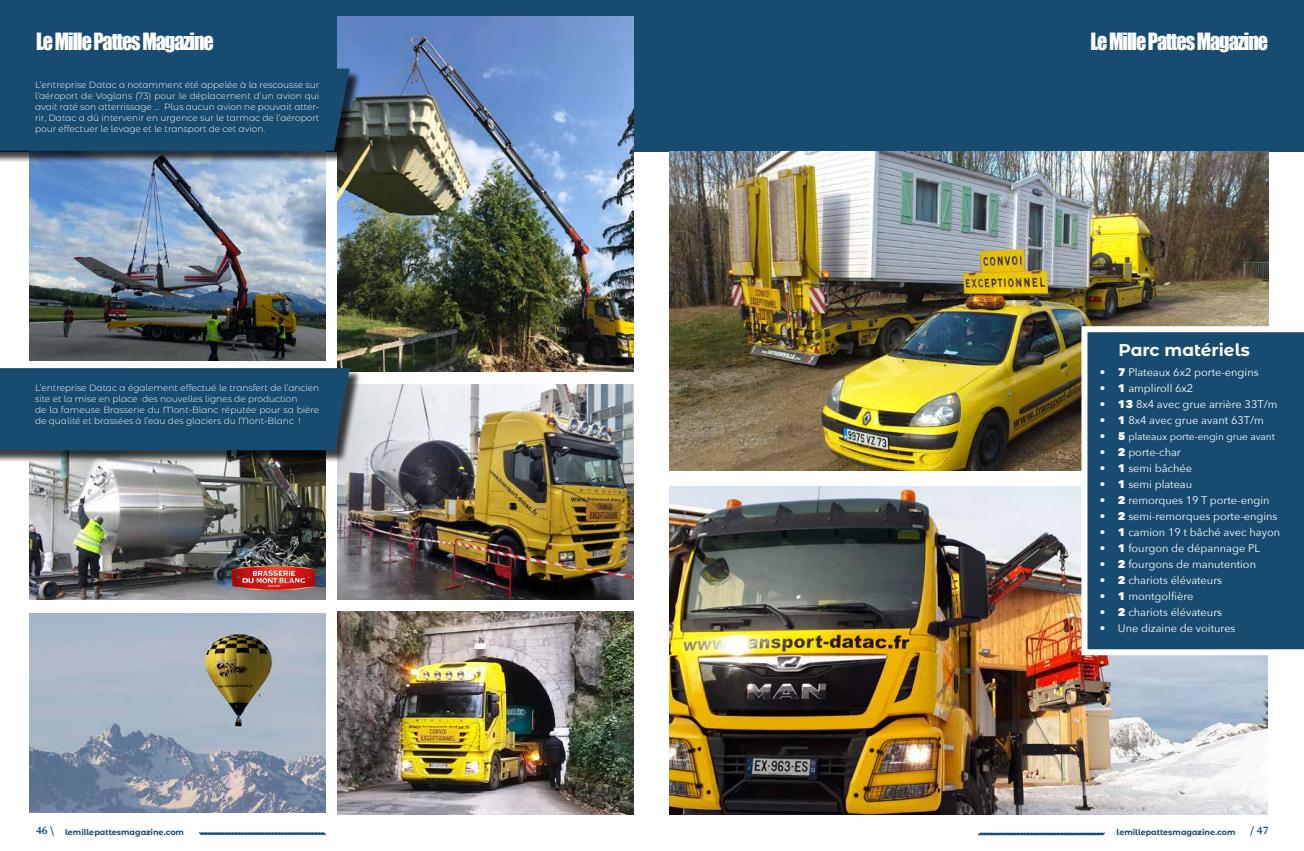
<style>
.page{position:relative;width:1304px;height:851px;background:#fff}
.page>*{position:absolute;margin:0;border:0;box-sizing:border-box;transform-origin:0 0}
.t1{font:21.9px "Impact";letter-spacing:-.05em;color:#fff;scale:.92 1}
.t2{font:700 17px "Montserrat Alternates";color:#fff}
.t3{font:600 11.3px "Source Serif Pro";color:#174b70}
.t4{font:11px "Avenir Next";color:#fff}
.t5{font:10px "Avenir Next";color:#fff}
.t6{font:300 9px/11px "Montserrat Alternates";color:#fff;text-align:justify}
.t7{font:700 8px "Montserrat Alternates";color:#174b70}
.s1{font-weight:800}
.s2{font-weight:800;font-size:11px}
</style>
<div class="page">
<svg style="left:199px;top:832px;width:127px;height:3px"></svg>
<svg style="left:978px;top:832px;width:127px;height:3px"></svg>
<div style="left:0;top:0;width:1304px;height:151px;background:#174b70"></div>
<img style="left:337px;top:611px;width:297px;height:203px">
<img style="left:337px;top:16px;width:297px;height:355px">
<img style="left:29px;top:462px;width:296px;height:138px">
<img style="left:29px;top:163px;width:296px;height:197px">
<img style="left:337px;top:384px;width:297px;height:216px">
<img style="left:29px;top:613px;width:296px;height:199px">
<div style="left:0;top:70px;width:362px;height:93px;background:#000;opacity:.75"></div>
<svg style="left:0;top:68px;width:350px;height:83px"></svg>
<div style="left:0;top:369px;width:362px;height:93px;background:#000;opacity:.75"></div>
<div style="left:0;top:368px;width:350px;height:82px;background:#174b70"></div>
<img style="left:232px;top:537px;width:82px;height:52px">
<img style="left:669px;top:151px;width:599px;height:320px">
<img style="left:669px;top:486px;width:599px;height:328px">
<div style="left:1081px;top:326px;width:223px;height:329px;background:#174b70"></div>
<h1 class="t1" style="left:36px;top:28px;width:195px">Le Mille Pattes Magazine</h1>
<p class="t6" style="left:35px;top:79px;width:286px">L’entreprise Datac a notamment été appelée à la rescousse sur l’aéroport de Voglans (73) pour le déplacement d’un avion qui avait raté son atterrissage … Plus aucun avion ne pouvait atter&shy;rir, Datac a dû intervenir en urgence sur le tarmac de l’aéroport pour effectuer le levage et le transport de cet avion.</p>
<p class="t6" style="left:35px;top:382px;width:286px;text-align:left">L’entreprise Datac a également effectué le transfert de l’ancien site et la mise en place des nouvelles lignes de production<br>de la fameuse Brasserie du Mont-Blanc réputée pour sa bière de qualité et brassées à l’eau des glaciers du Mont-Blanc !</p>
<h1 class="t1" style="left:1091px;top:28px;width:195px">Le Mille Pattes Magazine</h1>
<h2 class="t2" style="left:1118px;top:337px;width:133px">Parc matériels</h2>
<p class="t4" style="left:1100px;top:365px;width:160px"><span class="s1">• 7</span> Plateaux 6x2 porte-engins</p>
<p class="t4" style="left:1100px;top:381px;width:95px"><span class="s1">• 1</span> ampliroll 6x2</p>
<p class="t4" style="left:1100px;top:397px;width:179px"><span class="s1">• 13</span> 8x4 avec grue arrière 33T/m</p>
<p class="t4" style="left:1100px;top:413px;width:165px"><span class="s1">• 1</span> 8x4 avec grue avant 63T/m</p>
<p class="t5" style="left:1100px;top:430px;width:177px"><span class="s2">• 5</span> plateaux porte-engin grue avant</p>
<p class="t4" style="left:1100px;top:445px;width:83px"><span class="s1">• 2</span> porte-char</p>
<p class="t4" style="left:1100px;top:461px;width:94px"><span class="s1">• 1</span> semi bâchée</p>
<p class="t4" style="left:1100px;top:477px;width:94px"><span class="s1">• 1</span> semi plateau</p>
<p class="t4" style="left:1100px;top:493px;width:171px"><span class="s1">• 2</span> remorques 19 T porte-engin</p>
<p class="t4" style="left:1100px;top:509px;width:179px"><span class="s1">• 2</span> semi-remorques porte-engins</p>
<p class="t4" style="left:1100px;top:525px;width:182px"><span class="s1">• 1</span> camion 19 t bâché avec hayon</p>
<p class="t4" style="left:1100px;top:541px;width:162px"><span class="s1">• 1</span> fourgon de dépannage PL</p>
<p class="t4" style="left:1100px;top:557px;width:158px"><span class="s1">• 2</span> fourgons de manutention</p>
<p class="t4" style="left:1100px;top:573px;width:124px"><span class="s1">• 2</span> chariots élévateurs</p>
<p class="t4" style="left:1100px;top:589px;width:95px"><span class="s1">• 1</span> montgolfière</p>
<p class="t4" style="left:1100px;top:605px;width:124px"><span class="s1">• 2</span> chariots élévateurs</p>
<p class="t4" style="left:1100px;top:621px;width:137px">• Une dizaine de voitures</p>
<p class="t7" style="left:36px;top:826px;width:150px"><sup>46</sup> <sup>\</sup> lemillepattesmagazine.com</p>
<p class="t7" style="left:1117px;top:826px;width:120px">lemillepattesmagazine.com</p>
<p class="t3" style="left:1250px;top:822px;width:20px">/ 47</p>
</div>
